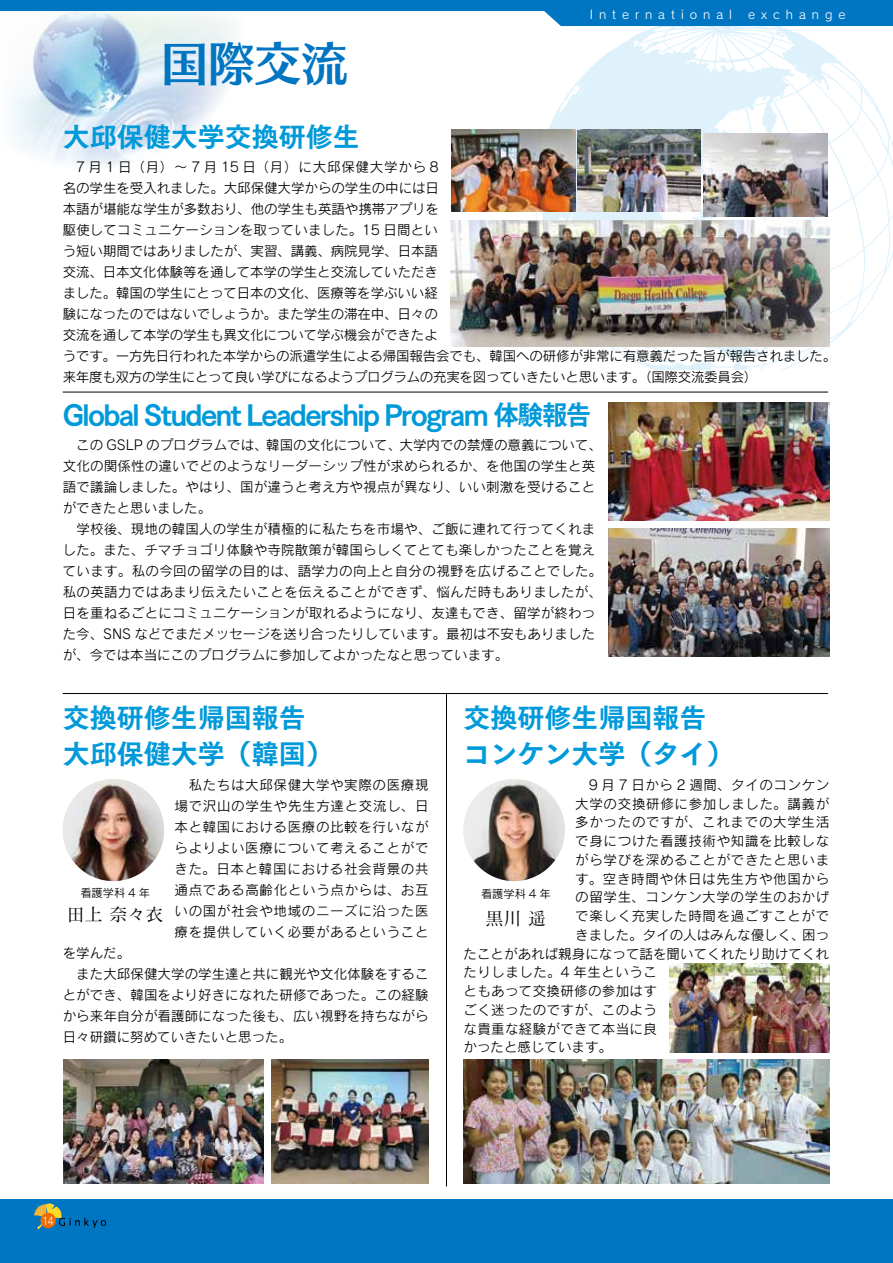
<style>
.page{position:relative;width:893px;height:1263px;background:#fff}
.page>*{position:absolute;margin:0;border:0;box-sizing:border-box;transform-origin:0 0}
.t1{font:46.5px "Skip Std B";color:#0075c2}
.t2{font:27px/36px "Tsuku Go Pro E";color:#0099d9}
.t3{font:27px "Tsuku Go Pro E";letter-spacing:-.06em;color:#0099d9;scale:.95 1}
.t4{font:18px "Matisse Pro M";color:#000}
.t5{font:13.5px/21px "Rodin Pro M";letter-spacing:.005em;color:#000}
.t6{font:13.5px "Rodin Pro M";letter-spacing:.05em;color:#000}
.t7{font:13.5px "Rodin Pro M";letter-spacing:.025em;color:#000}
.t8{font:13.5px "Rodin Pro M";letter-spacing:.045em;color:#000}
.t9{font:13.5px "Rodin Pro M";letter-spacing:.04em;color:#000}
.t10{font:13.5px "Rodin Pro M";letter-spacing:.03em;color:#000}
.t11{font:12px "Rodin Pro M";letter-spacing:.5em;color:#fff}
.t12{font:11.25px "Rodin Pro M";color:#000}
.t13{font:10.65px "Rodin Pro M";color:#fff;scale:.8 1}
</style>
<div class="page">
<img style="left:526px;top:10px;width:367px;height:359px">
<img style="left:0;top:10px;width:245px;height:156px">
<div style="left:0;top:0;width:893px;height:10px;background:#0075c2"></div>
<div style="left:532px;top:10px;width:361px;height:16px;background:#0075c2"></div>
<div style="left:0;top:1199px;width:893px;height:64px;background:#0075c2"></div>
<hr style="left:63px;top:392px;width:765px;height:1px;background:#000">
<hr style="left:63px;top:693px;width:765px;height:1px;background:#000">
<img style="left:63px;top:779px;width:101px;height:102px;border-radius:51px">
<img style="left:463px;top:779px;width:102px;height:102px;border-radius:51px">
<img style="left:64px;top:1059px;width:200px;height:124px">
<img style="left:670px;top:963px;width:159px;height:89px">
<img style="left:271px;top:1059px;width:157px;height:124px">
<hr style="left:446px;top:693px;width:1px;height:493px;background:#000">
<img style="left:451px;top:220px;width:378px;height:127px">
<img style="left:452px;top:129px;width:123px;height:83px">
<img style="left:577px;top:129px;width:124px;height:83px">
<img style="left:704px;top:134px;width:123px;height:82px">
<img style="left:608px;top:403px;width:221px;height:118px">
<img style="left:608px;top:528px;width:221px;height:128px">
<img style="left:463px;top:1060px;width:366px;height:123px">
<svg style="left:34px;top:1203px;width:72px;height:26px"></svg>
<h1 class="t1" style="left:162px;top:28px;width:187px">国際交流</h1>
<h2 class="t2" style="left:63px;top:116px;width:299px">大邱保健大学交換研修生</h2>
<p class="t11" style="left:590px;top:6px;width:144px">International</p>
<p class="t11" style="left:748px;top:6px;width:99px">exchange</p>
<p class="t5" style="left:63px;top:155px;width:775px">　7 月 1 日（月）～ 7 月 15 日（月）に大邱保健大学から 8<br>名の学生を受入れました。大邱保健大学からの学生の中には日<br>本語が堪能な学生が多数おり、他の学生も英語や携帯アプリを<br>駆使してコミュニケーションを取っていました。15 日間とい<br>う短い期間ではありましたが、実習、講義、病院見学、日本語<br>交流、日本文化体験等を通して本学の学生と交流していただき<br>ました。韓国の学生にとって日本の文化、医療等を学ぶいい経<br>験になったのではないでしょうか。また学生の滞在中、日々の<br>交流を通して本学の学生も異文化について学ぶ機会ができたよ<br>うです。一方先日行われた本学からの派遣学生による帰国報告会でも、韓国への研修が非常に有意義だった旨が報告されました。来年度も双方の学生にとって良い学びになるようプログラムの充実を図っていきたいと思います。（国際交流委員会）</p>
<h2 class="t3" style="left:63px;top:391px;width:558px">Global Student Leadership Program 体験報告</h2>
<p class="t5" style="left:63px;top:433px;width:541px">　この GSLP のプログラムでは、韓国の文化について、大学内での禁煙の意義について、文化の関係性の違いでどのようなリーダーシップ性が求められるか、を他国の学生と英語で議論しました。やはり、国が違うと考え方や視点が異なり、いい刺激を受けることができたと思いました。<br>　学校後、現地の韓国人の学生が積極的に私たちを市場や、ご飯に連れて行ってくれました。また、チマチョゴリ体験や寺院散策が韓国らしくてとても楽しかったことを覚えています。私の今回の留学の目的は、語学力の向上と自分の視野を広げることでした。私の英語力ではあまり伝えたいことを伝えることができず、悩んだ時もありましたが、日を重ねるごとにコミュニケーションが取れるようになり、友達もでき、留学が終わった今、SNS などでまだメッセージを送り合ったりしています。最初は不安もありましたが、今では本当にこのプログラムに参加してよかったなと思っています。</p>
<h2 class="t2" style="left:63px;top:696px;width:272px">交換研修生帰国報告　大邱保健大学（韓国）</h2>
<h2 class="t2" style="left:463px;top:696px;width:271px">交換研修生帰国報告　コンケン大学（タイ）</h2>
<p class="t5" style="left:175px;top:774px;width:256px;text-align:justify">　私たちは大邱保健大学や実際の医療現場で沢山の学生や先生方達と交流し、日本と韓国における医療の比較を行いながらよりよい医療について考えることができた。日本と韓国における社会背景の共通点である高齢化という点からは、お互いの国が社会や地域のニーズに沿った医療を提供していく必要があるということ</p>
<p class="t5" style="left:63px;top:942px;width:367px">を学んだ。<br>　また大邱保健大学の学生達と共に観光や文化体験をすることができ、韓国をより好きになれた研修であった。この経験から来年自分が看護師になった後も、広い視野を持ちながら日々研鑽に努めていきたいと思った。</p>
<p class="t12" style="left:80px;top:886px;width:71px">看護学科 4 年</p>
<h3 class="t4" style="left:67px;top:903px;width:98px">田上 奈々衣</h3>
<p class="t8" style="left:575px;top:776px;width:255px">　9 月 7 日から 2 週間、タイのコンケン</p>
<p class="t6" style="left:575px;top:795px;width:256px">大学の交換研修に参加しました。講義が</p>
<p class="t6" style="left:575px;top:813px;width:256px">多かったのですが、これまでの大学生活</p>
<p class="t6" style="left:575px;top:832px;width:256px">で身につけた看護技術や知識を比較しな</p>
<p class="t6" style="left:575px;top:851px;width:256px">がら学びを深めることができたと思いま</p>
<p class="t6" style="left:575px;top:870px;width:256px">す。空き時間や休日は先生方や他国から</p>
<p class="t6" style="left:575px;top:888px;width:256px">の留学生、コンケン大学の学生のおかげ</p>
<p class="t6" style="left:575px;top:907px;width:256px">で楽しく充実した時間を過ごすことがで</p>
<p class="t5" style="left:575px;top:924px;width:255px">きました。タイの人はみんな優しく、困っ</p>
<p class="t5" style="left:463px;top:942px;width:367px">たことがあれば親身になって話を聞いてくれたり助けてくれ</p>
<p class="t9" style="left:463px;top:963px;width:195px">たりしました。4 年生というこ</p>
<p class="t7" style="left:463px;top:982px;width:195px">ともあって交換研修の参加はす</p>
<p class="t10" style="left:463px;top:1001px;width:195px">ごく迷ったのですが、このよう</p>
<p class="t7" style="left:463px;top:1020px;width:195px">な貴重な経験ができて本当に良</p>
<p class="t5" style="left:463px;top:1036px;width:150px">かったと感じています。</p>
<p class="t12" style="left:481px;top:887px;width:71px">看護学科 4 年</p>
<h3 class="t4" style="left:486px;top:907px;width:62px">黒川 遥</h3>
<p class="t13" style="left:43px;top:1214px;width:16px">14</p>
</div>
